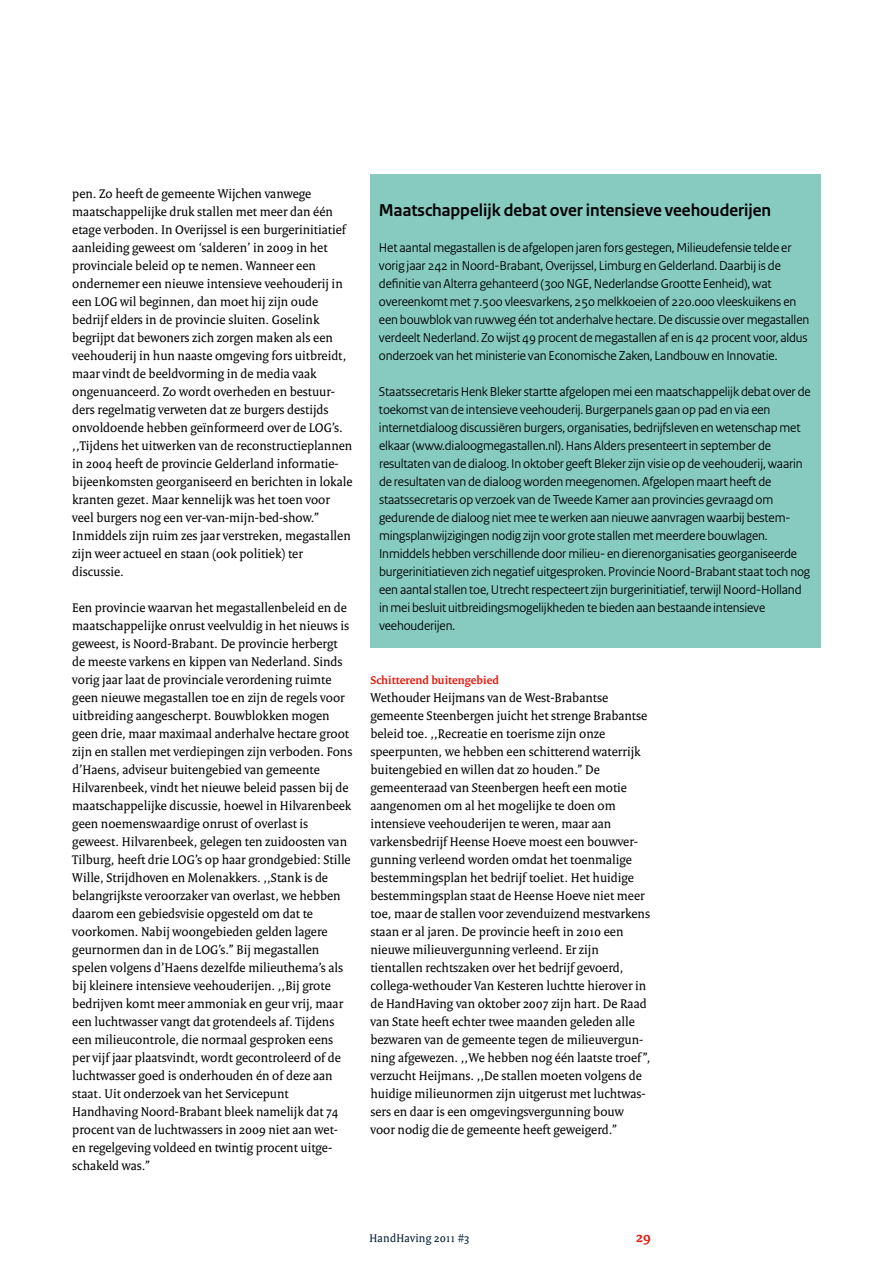
<style>
.page{position:relative;width:893px;height:1263px;background:#fff}
.page>*{position:absolute;margin:0;border:0;box-sizing:border-box;transform-origin:0 0}
.t1{font:700 18px "Rijksoverheid Sans";color:#000}
.t2{font:700 15px "Rijksoverheid Serif";color:#e41c0f}
.t3{font:13.5px/18px "Rijksoverheid Serif";color:#000}
.t4{font:13.5px/18px "Rijksoverheid Sans";letter-spacing:-.01em;color:#000}
.t5{font:700 12px "Rijksoverheid Serif";color:#e41c0f}
.t6{font:12px "Rijksoverheid Serif";letter-spacing:.02em;color:#001936}
</style>
<div class="page">
<div style="left:370px;top:174px;width:451px;height:474px;background:#86cac0"></div>
<p class="t3" style="left:72px;top:185px;width:282px">pen. Zo heeft de gemeente Wijchen vanwege maatschappelijke druk stallen met meer dan één etage verboden. In Overijssel is een burgerinitiatief aanleiding geweest om ‘salderen’ in 2009 in het provinciale beleid op te nemen. Wanneer een ondernemer een nieuwe intensieve veehouderij in een LOG wil beginnen, dan moet hij zijn oude bedrijf elders in de provincie sluiten. Goselink begrijpt dat bewoners zich zorgen maken als een veehouderij in hun naaste omgeving fors uitbreidt, maar vindt de beeldvorming in de media vaak ongenuanceerd. Zo wordt overheden en bestuur&shy;ders regelmatig verweten dat ze burgers destijds onvoldoende hebben geïnformeerd over de LOG’s. ,,Tijdens het uitwerken van de reconstructieplannen in 2004 heeft de provincie Gelderland informatie&shy;bijeenkomsten georganiseerd en berichten in lokale kranten gezet. Maar kennelijk was het toen voor veel burgers nog een ver-van-mijn-bed-show.” Inmiddels zijn ruim zes jaar verstreken, megastallen zijn weer actueel en staan (ook politiek) ter discussie.</p>
<p class="t3" style="left:72px;top:598px;width:282px">Een provincie waarvan het megastallenbeleid en de maatschappelijke onrust veelvuldig in het nieuws is geweest, is Noord-Brabant. De provincie herbergt de meeste varkens en kippen van Nederland. Sinds vorig jaar laat de provinciale verordening ruimte geen nieuwe megastallen toe en zijn de regels voor uitbreiding aangescherpt. Bouwblokken mogen geen drie, maar maximaal anderhalve hectare groot zijn en stallen met verdiepingen zijn verboden. Fons d’Haens, adviseur buitengebied van gemeente Hilvarenbeek, vindt het nieuwe beleid passen bij de maatschappelijke discussie, hoewel in Hilvarenbeek geen noemenswaardige onrust of overlast is geweest. Hilvarenbeek, gelegen ten zuidoosten van Tilburg, heeft drie LOG’s op haar grondgebied: Stille Wille, Strijdhoven en Molenakkers. ,,Stank is de belangrijkste veroorzaker van overlast, we hebben daarom een gebiedsvisie opgesteld om dat te voorkomen. Nabij woongebieden gelden lagere geurnormen dan in de LOG’s.” Bij megastallen spelen volgens d’Haens dezelfde milieuthema’s als bij kleinere intensieve veehouderijen. ,,Bij grote bedrijven komt meer ammoniak en geur vrij, maar een luchtwasser vangt dat grotendeels af. Tijdens een milieucontrole, die normaal gesproken eens per vijf jaar plaatsvindt, wordt gecontroleerd of de luchtwasser goed is onderhouden én of deze aan staat. Uit onderzoek van het Servicepunt Handhaving Noord-Brabant bleek namelijk dat 74 procent van de luchtwassers in 2009 niet aan wet&shy;en regelgeving voldeed en twintig procent uitge&shy;schakeld was.”</p>
<h1 class="t1" style="left:379px;top:200px;width:394px">Maatschappelijk debat over intensieve veehouderijen</h1>
<p class="t4" style="left:379px;top:239px;width:432px">Het aantal megastallen is de afgelopen jaren fors gestegen, Milieudefensie telde er vorig jaar 242 inNoord-Brabant,Overijssel, Limburg enGelderland.Daarbij is de definitie van Alterra gehanteerd (300NGE,NederlandseGrootte Eenheid),wat overeenkomt met 7.500 vleesvarkens, 250 melkkoeien of 220.000 vleeskuikens en een bouwblok van ruwweg één tot anderhalve hectare. De discussie over megastallen verdeelt Nederland. Zo wijst 49 procent de megastallen af en is 42 procent voor, aldus onderzoek van het ministerie van Economische Zaken, Landbouw en Innovatie.</p>
<p class="t4" style="left:379px;top:383px;width:433px">StaatssecretarisHenk Blekerstartte afgelopen mei een maatschappelijk debat over de toekomst van de intensieve veehouderij. Burgerpanels gaan op pad en via een internetdialoog discussiëren burgers, organisaties, bedrijfsleven enwetenschap met elkaar (www.dialoogmegastallen.nl). Hans Alders presenteert in september de resultaten van de dialoog. In oktober geeft Bleker zijn visie op de veehouderij, waarin de resultaten van de dialoog worden meegenomen. Afgelopen maart heeft de staatssecretaris op verzoek van de Tweede Kamer aan provincies gevraagd om gedurende de dialoog niet mee te werken aan nieuwe aanvragen waarbij bestem&shy;mingsplanwijzigingen nodig zijn voor grote stallen met meerdere bouwlagen.<br>Inmiddels hebben verschillende door milieu- en dierenorganisaties georganiseerde burgerinitiatieven zich negatief uitgesproken. ProvincieNoord-Brabantstaattoch nog een aantal stallen toe, Utrecht respecteert zijn burgerinitiatief, terwijl Noord-Holland in mei besluit uitbreidingsmogelijkheden te bieden aan bestaande intensieve veehouderijen.</p>
<p class="t5" style="left:370px;top:673px;width:130px">Schitterend buitengebied</p>
<p class="t3" style="left:370px;top:689px;width:282px">Wethouder Heijmans van de West-Brabantse gemeente Steenbergen juicht het strenge Brabantse beleid toe. ,,Recreatie en toerisme zijn onze speerpunten, we hebben een schitterend waterrijk buitengebied en willen dat zo houden.” De gemeenteraad van Steenbergen heeft een motie aangenomen om al het mogelijke te doen om intensieve veehouderijen te weren, maar aan varkensbedrijf Heense Hoeve moest een bouwver&shy;gunning verleend worden omdat het toenmalige bestemmingsplan het bedrijf toeliet. Het huidige bestemmingsplan staat de Heense Hoeve niet meer toe, maar de stallen voor zevenduizend mestvarkens staan er al jaren. De provincie heeft in 2010 een nieuwe milieuvergunning verleend. Er zijn tientallen rechtszaken over het bedrijf gevoerd, collega-wethouder Van Kesteren luchtte hierover in de HandHaving van oktober 2007 zijn hart. De Raad van State heeft echter twee maanden geleden alle bezwaren van de gemeente tegen de milieuvergun&shy;ning afgewezen. ,,We hebben nog één laatste troef”, verzucht Heijmans. ,,De stallen moeten volgens de huidige milieunormen zijn uitgerust met luchtwas&shy;sers en daar is een omgevingsvergunning bouw voor nodig die de gemeente heeft geweigerd.”</p>
<p class="t6" style="left:369px;top:1231px;width:102px">HandHaving 2011 #3</p>
<p class="t2" style="left:636px;top:1228px;width:16px">29</p>
</div>
